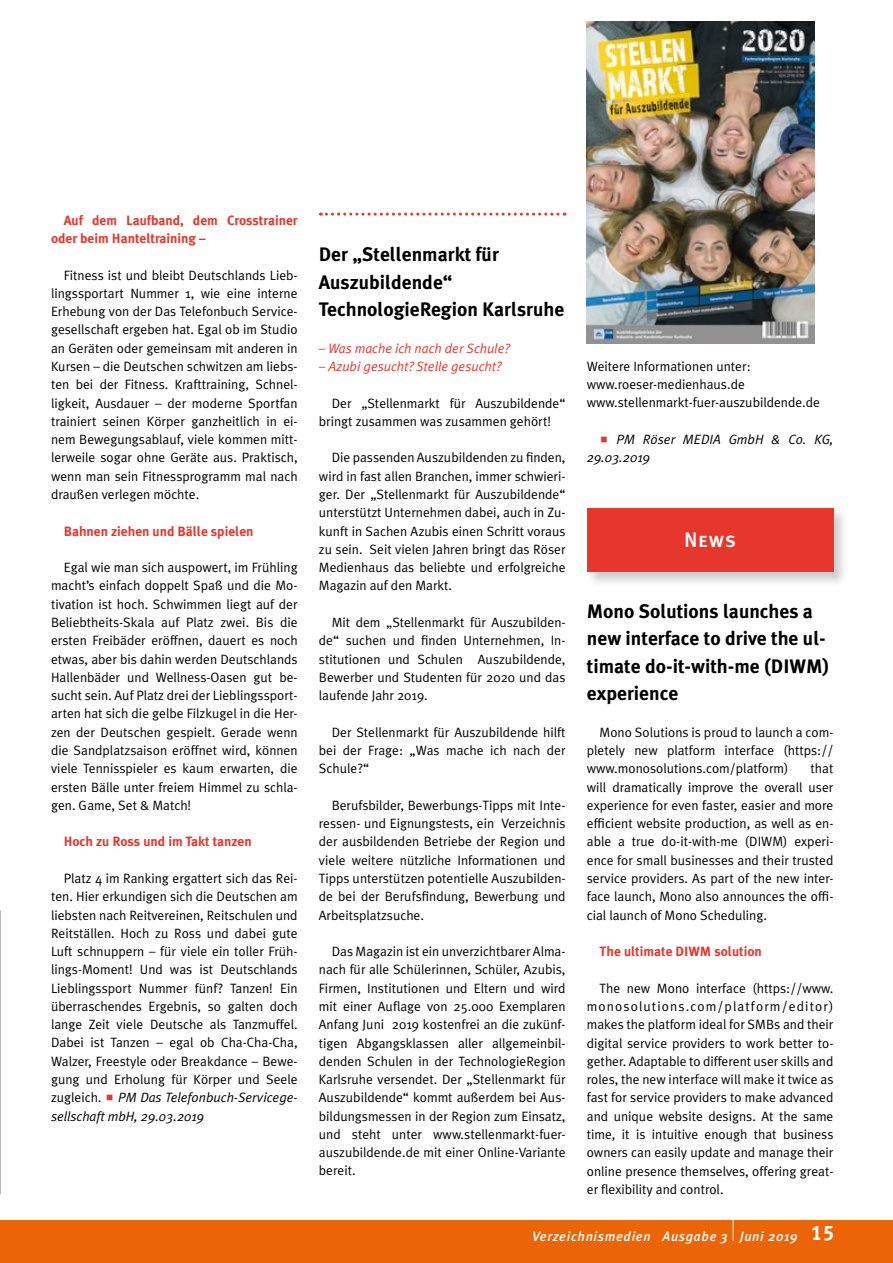
<style>
.page{position:relative;width:893px;height:1263px;background:#fff}
.page>*{position:absolute;margin:0;border:0;box-sizing:border-box;transform-origin:0 0}
.t1{font:21px "Meta Plus Medium Caps";color:#fff}
.t2{font:700 19.5px/27.5px "Meta Plus";color:#000}
.t3{font:13.5px/18.3px "Meta Plus Normal";color:#000;text-align:justify}
.t4{font:700 13.5px/18.3px "Meta Plus";color:#e7362c}
.t5{font:italic 13.5px "Meta Plus Normal";color:#e7362c}
.t6{font:italic 500 13.5px "Meta Plus";letter-spacing:.05em;color:#fff}
.t7{font:italic 13.5px/18.3px "Meta Plus Normal";color:#000}
.s1{font-style:italic}
.s2{font-family:"Meta Plus Bold Caps";font-weight:400;font-style:normal;font-size:21px}
</style>
<div class="page">
<div style="left:0;top:1220px;width:893px;height:43px;background:#ec6408"></div>
<svg style="left:733px;top:1220px;width:1px;height:21px"></svg>
<svg style="left:320px;top:213px;width:245px;height:3px"></svg>
<div style="left:585px;top:506px;width:263px;height:81px;background:#000;opacity:.2"></div>
<div style="left:587px;top:508px;width:246px;height:64px;background:#e7362c"></div>
<svg style="left:0;top:910px;width:1px;height:284px"></svg>
<img style="left:587px;top:21px;width:228px;height:323px">
<p class="t4" style="left:51px;top:211px;width:248px;text-indent:13px">Auf dem Laufband, dem Crosstrainer oder beim Hanteltraining –</p>
<p class="t3" style="left:51px;top:266px;width:248px;text-indent:13px">Fitness ist und bleibt Deutschlands Lieb&shy;lingssportart Nummer 1, wie eine interne Erhebung von der Das Telefonbuch Service&shy;gesellschaft ergeben hat. Egal ob im Studio an Geräten oder gemeinsam mit anderen in Kursen – die Deutschen schwitzen am liebs&shy;ten bei der Fitness. Krafttraining, Schnel&shy;ligkeit, Ausdauer – der moderne Sportfan trainiert seinen Körper ganzheitlich in ei&shy;nem Bewegungsablauf, viele kommen mitt&shy;lerweile sogar ohne Geräte aus. Praktisch, wenn man sein Fitnessprogramm mal nach draußen verlegen möchte.</p>
<p class="t4" style="left:64px;top:522px;width:191px">Bahnen ziehen und Bälle spielen</p>
<p class="t3" style="left:51px;top:558px;width:248px;text-indent:13px">Egal wie man sich auspowert, im Frühling macht’s einfach doppelt Spaß und die Mo&shy;tivation ist hoch. Schwimmen liegt auf der Beliebtheits-Skala auf Platz zwei. Bis die ersten Freibäder eröffnen, dauert es noch etwas, aber bis dahin werden Deutschlands Hallenbäder und Wellness-Oasen gut be&shy;sucht sein. Auf Platz drei der Lieblingssport&shy;arten hat sich die gelbe Filzkugel in die Her&shy;zen der Deutschen gespielt. Gerade wenn die Sandplatzsaison eröffnet wird, können viele Tennisspieler es kaum erwarten, die ersten Bälle unter freiem Himmel zu schla&shy;gen. Game, Set &amp; Match!</p>
<p class="t4" style="left:64px;top:832px;width:189px">Hoch zu Ross und im Takt tanzen</p>
<p class="t3" style="left:51px;top:869px;width:248px;text-indent:13px">Platz 4 im Ranking ergattert sich das Rei&shy;ten. Hier erkundigen sich die Deutschen am liebsten nach Reitvereinen, Reitschulen und Reitställen. Hoch zu Ross und dabei gute Luft schnuppern – für viele ein toller Früh&shy;lings-Moment! Und was ist Deutschlands Lieblingssport Nummer fünf? Tanzen! Ein überraschendes Ergebnis, so galten doch lange Zeit viele Deutsche als Tanzmuffel.<br>Dabei ist Tanzen – egal ob Cha-Cha-Cha, Walzer, Freestyle oder Breakdance – Bewe&shy;gung und Erholung für Körper und Seele zugleich. <span class="s1">PM Das Telefonbuch-Servicege&shy;sellschaft mbH, 29.03.2019</span></p>
<h2 class="t2" style="left:319px;top:241px;width:247px">Der „Stellenmarkt für<br>Auszubildende“<br>TechnologieRegion Karlsruhe</h2>
<p class="t5" style="left:319px;top:340px;width:192px">– Was mache ich nach der Schule?</p>
<p class="t5" style="left:319px;top:358px;width:183px">– Azubi gesucht? Stelle gesucht?</p>
<p class="t3" style="left:319px;top:394px;width:248px;text-indent:13px">Der „Stellenmarkt für Auszubildende“ bringt zusammen was zusammen gehört!</p>
<p class="t3" style="left:319px;top:448px;width:248px;text-indent:13px">Die passenden Auszubildenden zu finden, wird in fast allen Branchen, immer schwieri&shy;ger. Der „Stellenmarkt für Auszubildende“ unterstützt Unternehmen dabei, auch in Zu&shy;kunft in Sachen Azubis einen Schritt voraus zu sein. Seit vielen Jahren bringt das Röser Medienhaus das beliebte und erfolgreiche Magazin auf den Markt.</p>
<p class="t3" style="left:319px;top:613px;width:248px;text-indent:13px">Mit dem „Stellenmarkt für Auszubilden&shy;de“ suchen und finden Unternehmen, In&shy;stitutionen und Schulen Auszubildende, Bewerber und Studenten für 2020 und das laufende Jahr 2019.</p>
<p class="t3" style="left:319px;top:723px;width:248px;text-indent:13px">Der Stellenmarkt für Auszubildende hilft bei der Frage: „Was mache ich nach der Schule?“</p>
<p class="t3" style="left:319px;top:796px;width:248px;text-indent:13px">Berufsbilder, Bewerbungs-Tipps mit Inte&shy;ressen- und Eignungstests, ein Verzeichnis der ausbildenden Betriebe der Region und viele weitere nützliche Informationen und Tipps unterstützen potentielle Auszubilden&shy;de bei der Berufsfindung, Bewerbung und Arbeitsplatzsuche.</p>
<p class="t3" style="left:319px;top:942px;width:248px;text-indent:13px">Das Magazin ist ein unverzichtbarer Alma&shy;nach für alle Schülerinnen, Schüler, Azubis, Firmen, Institutionen und Eltern und wird mit einer Auflage von 25.000 Exemplaren Anfang Juni 2019 kostenfrei an die zukünf&shy;tigen Abgangsklassen aller allgemeinbil&shy;denden Schulen in der TechnologieRegion Karlsruhe versendet. Der „Stellenmarkt für Auszubildende“ kommt außerdem bei Aus&shy;bildungsmessen in der Region zum Einsatz, und steht unter www.stellenmarkt-fuer&shy;auszubildende.de mit einer Online-Variante bereit.</p>
<p class="t3" style="left:587px;top:357px;width:235px;text-align:left">Weitere Informationen unter: www.roeser-medienhaus.de www.stellenmarkt-fuer-auszubildende.de</p>
<p class="t7" style="left:587px;top:430px;width:248px;text-indent:30px">PM Röser MEDIA GmbH &amp; Co. KG,<br>29.03.2019</p>
<h1 class="t1" style="left:684px;top:528px;width:53px">News</h1>
<h2 class="t2" style="left:587px;top:597px;width:244px">Mono Solutions launches a new interface to drive the ul&shy;timate do-it-with-me (DIWM) experience</h2>
<p class="t3" style="left:587px;top:723px;width:248px;text-indent:13px">Mono Solutions is proud to launch a com&shy;pletely new platform interface (https:// www.monosolutions.com/platform)</p>
<p class="t3" style="left:587px;top:759px;width:248px;text-indent:224px">that will dramatically improve the overall user experience for even faster, easier and more efficient website production, as well as en&shy;able a true do-it-with-me (DIWM) experi&shy;ence for small businesses and their trusted service providers. As part of the new inter&shy;face launch, Mono also announces the offi&shy;cial launch of Mono Scheduling.</p>
<p class="t4" style="left:600px;top:942px;width:164px">The ultimate DIWM solution</p>
<p class="t3" style="left:587px;top:979px;width:248px;text-indent:13px">The new Mono interface (https://www. monosolutions.com/platform/editor) makes the platform ideal for SMBs and their digital service providers to work better to&shy;gether. Adaptable to different user skills and roles, the new interface will make it twice as fast for service providers to make advanced and unique website designs. At the same time, it is intuitive enough that business owners can easily update and manage their online presence themselves, offering great&shy;er flexibility and control.</p>
<p class="t6" style="left:532px;top:1228px;width:304px">Verzeichnismedien Ausgabe 3 Juni 2019 <span class="s2">15</span><sup>5</sup></p>
</div>
